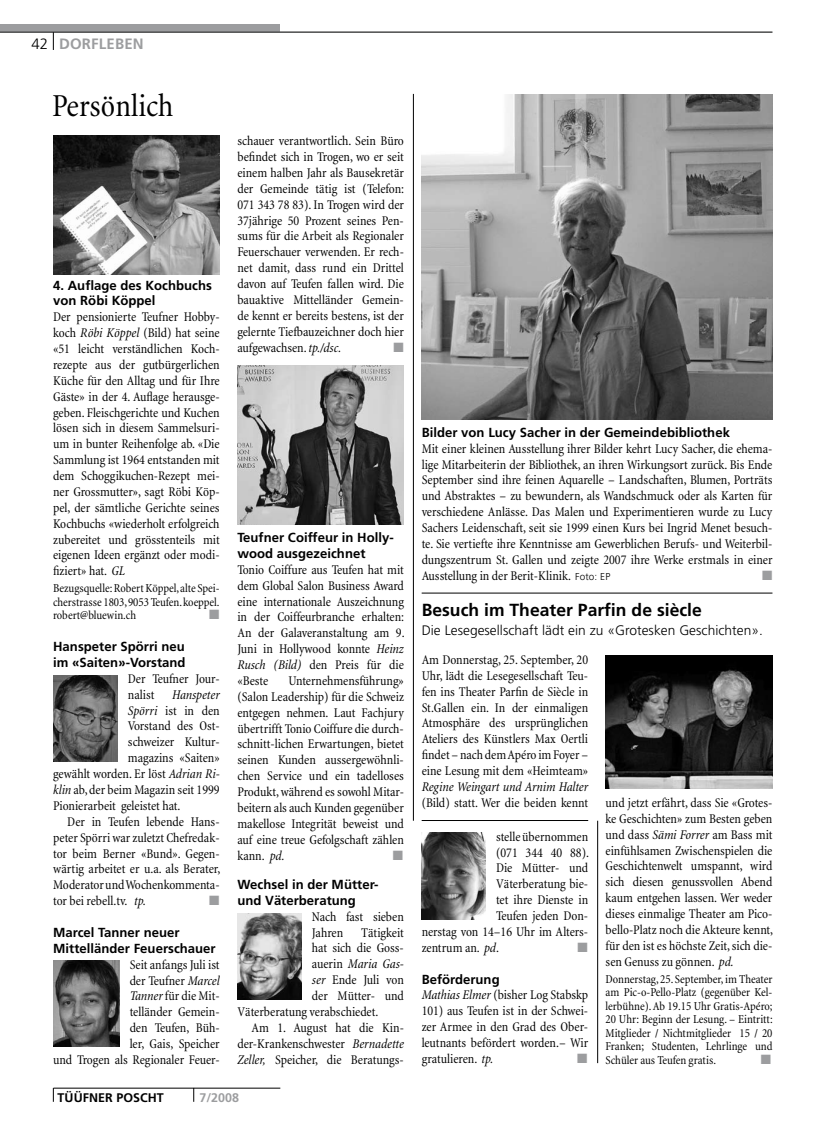
<style>
.page{position:relative;width:815px;height:1134px;background:#fff}
.page>*{position:absolute;margin:0;border:0;box-sizing:border-box;transform-origin:0 0}
.t1{font:condensed 32.5px "Minion";color:#000}
.t2{font:700 17.5px "Frutiger";color:#000}
.t3{font:700 15px "Frutiger";letter-spacing:.01em;color:#9c9d9f}
.t4{font:300 13.75px "Frutiger";color:#000}
.t5{font:condensed 13.5px/15.9px "Minion";letter-spacing:-.005em;color:#000;text-align:justify}
.t6{font:italic condensed 13.5px "Minion";letter-spacing:-.01em;color:#000}
.t7{font:13.5px "Zapf Dingbats ITC";color:#9c9d9f}
.t8{font:700 13.12px/15.9px "Frutiger";color:#000}
.t9{font:700 12.5px "Frutiger";letter-spacing:.005em;color:#000}
.t10{font:700 12.5px "Frutiger";color:#9c9d9f}
.t11{font:condensed 12.25px/13.5px "Minion";letter-spacing:-.005em;color:#000;text-align:justify}
.s1{font-weight:300;color:#000}
.s2{font-style:italic}
.s3{font-style:normal}
.s4{font-family:"Frutiger";font-weight:300;font-stretch:normal;font-size:10px}
</style>
<div class="page">
<div style="left:0;top:25px;width:280px;height:7px;background:#9c9d9f"></div>
<hr style="left:0;top:32px;width:772px;height:1px;background:#000">
<svg style="left:53px;top:32px;width:1px;height:18px"></svg>
<hr style="left:54px;top:1088px;width:226px;height:1px;background:#000">
<svg style="left:53px;top:1088px;width:1px;height:14px"></svg>
<svg style="left:194px;top:1088px;width:1px;height:14px"></svg>
<hr style="left:422px;top:593px;width:350px;height:1px;background:#000">
<hr style="left:422px;top:820px;width:166px;height:1px;background:#000">
<hr style="left:597px;top:821px;width:1px;height:242px;background:#000">
<hr style="left:413px;top:94px;width:1px;height:727px;background:#000">
<img style="left:237px;top:913px;width:64px;height:86px">
<img style="left:53px;top:961px;width:66px;height:85px">
<img style="left:53px;top:675px;width:64px;height:87px">
<img style="left:237px;top:366px;width:166px;height:158px">
<img style="left:606px;top:656px;width:166px;height:133px">
<img style="left:53px;top:136px;width:167px;height:138px">
<img style="left:422px;top:833px;width:63px;height:86px">
<img style="left:422px;top:94px;width:350px;height:326px">
<p class="t3" style="left:31px;top:35px;width:114px"><span class="s1">42</span> DORFLEBEN</p>
<h1 class="t1" style="left:52px;top:89px;width:123px">Persönlich</h1>
<p class="t8" style="left:53px;top:277px;width:160px">4. Auflage des Kochbuchs von Röbi Köppel</p>
<p class="t5" style="left:53px;top:309px;width:168px">Der pensionierte Teufner Hobby&shy;koch <span class="s2">Röbi Köppel</span> (Bild) hat seine «51 leicht verständlichen Koch&shy;rezepte aus der gutbürgerlichen Küche für den Alltag und für Ihre Gäste» in der 4. Auflage herausge&shy;geben. Fleischgerichte und Kuchen lösen sich in diesem Sammelsuri&shy;um in bunter Reihenfolge ab. «Die Sammlung ist 1964 entstanden mit dem Schoggikuchen-Rezept mei&shy;ner Grossmutter», sagt Röbi Köp&shy;pel, der sämtliche Gerichte seines Kochbuchs «wiederholt erfolgreich zubereitet und grösstenteils mit eigenen Ideen ergänzt oder modi&shy;fiziert» hat. <span class="s2">GL</span></p>
<p class="t11" style="left:53px;top:582px;width:168px">Bezugsquelle: Robert Köppel, alte Spei&shy;cherstrasse 1803, 9053 Teufen. koeppel. robert@bluewin.ch</p>
<p class="t7" style="left:209px;top:608px;width:12px">■</p>
<p class="t8" style="left:53px;top:639px;width:134px">Hanspeter Spörri neu im «Saiten»-Vorstand</p>
<p class="t5" style="left:128px;top:671px;width:93px">Der Teufner Jour&shy;nalist</p>
<p class="t6" style="left:172px;top:687px;width:49px">Hanspeter</p>
<p class="t5" style="left:128px;top:703px;width:93px"><span class="s2">Spörri</span> ist in den</p>
<p class="t5" style="left:128px;top:719px;width:93px">Vorstand des Ost-</p>
<p class="t5" style="left:128px;top:734px;width:93px">schweizer Kultur-</p>
<p class="t5" style="left:128px;top:750px;width:93px">magazins «Saiten»</p>
<p class="t5" style="left:53px;top:766px;width:168px">gewählt worden. Er löst <span class="s2">Adrian Ri-</span></p>
<p class="t5" style="left:53px;top:782px;width:168px"><span class="s2">klin</span> ab, der beim Magazin seit 1999</p>
<p class="t5" style="left:53px;top:798px;width:129px">Pionierarbeit geleistet hat.</p>
<p class="t5" style="left:67px;top:814px;width:154px">Der in Teufen lebende Hans-</p>
<p class="t5" style="left:53px;top:830px;width:168px">peter Spörri war zuletzt Chefredak-</p>
<p class="t5" style="left:53px;top:846px;width:168px">tor beim Berner «Bund». Gegen-</p>
<p class="t5" style="left:53px;top:861px;width:169px">wärtig arbeitet er u.a. als Berater,</p>
<p class="t5" style="left:53px;top:877px;width:168px">Moderator und Wochenkommenta-</p>
<p class="t5" style="left:53px;top:893px;width:94px">tor bei rebell.tv. <span class="s2">tp.</span></p>
<p class="t7" style="left:209px;top:894px;width:12px">■</p>
<p class="t8" style="left:53px;top:924px;width:164px">Marcel Tanner neuer<br>Mittelländer Feuerschauer</p>
<p class="t5" style="left:53px;top:957px;width:168px;text-align:right">Seit anfangs Juli ist<br>der Teufner <span class="s2">Marcel<br>Tanner</span> für die Mit-<br>telländer Gemein-<br>den Teufen, Büh-<br>ler, Gais, Speicher<br>und Trogen als Regionaler Feuer-</p>
<p class="t5" style="left:237px;top:133px;width:168px">schauer verantwortlich. Sein Büro befindet sich in Trogen, wo er seit einem halben Jahr als Bausekretär der Gemeinde tätig ist (Telefon:<br>071 343 78 83). In Trogen wird der 37jährige 50 Prozent seines Pen&shy;sums für die Arbeit als Regionaler Feuerschauer verwenden. Er rech&shy;net damit, dass rund ein Drittel davon auf Teufen fallen wird. Die bauaktive Mittelländer Gemein&shy;de kennt er bereits bestens, ist der gelernte Tiefbauzeichner doch hier aufgewachsen. <span class="s2">tp./dsc.</span></p>
<p class="t7" style="left:394px;top:341px;width:12px">■</p>
<p class="t8" style="left:237px;top:530px;width:158px">Teufner Coiffeur in Holly&shy;wood ausgezeichnet</p>
<p class="t5" style="left:237px;top:562px;width:169px">Tonio Coiffure aus Teufen hat mit dem Global Salon Business Award eine internationale Auszeichnung in der Coiffeurbranche erhalten:<br>An der Galaveranstaltung am 9.<br>Juni in Hollywood konnte <span class="s2">Heinz Rusch (Bild)</span> den Preis für die «Beste</p>
<p class="t5" style="left:237px;top:673px;width:168px;text-indent:51px">Unternehmensführung» (Salon Leadership) für die Schweiz entgegen nehmen. Laut Fachjury übertrifft Tonio Coiffure die durch&shy;schnitt-lichen Erwartungen, bietet seinen Kunden aussergewöhnli&shy;chen Service und ein tadelloses Produkt, während es sowohl Mitar&shy;beitern als auch Kunden gegenüber makellose Integrität beweist und auf eine treue Gefolgschaft zählen kann. <span class="s2">pd.</span></p>
<p class="t7" style="left:393px;top:849px;width:12px">■</p>
<p class="t8" style="left:237px;top:876px;width:143px">Wechsel in der Mütter&shy;und Väterberatung</p>
<p class="t5" style="left:312px;top:909px;width:93px">Nach fast sieben<br>Jahren</p>
<p class="t5" style="left:361px;top:925px;width:44px">Tätigkeit</p>
<p class="t5" style="left:312px;top:940px;width:93px">hat sich die Goss-</p>
<p class="t6" style="left:312px;top:957px;width:93px"><span class="s3">auerin</span> Maria Gas-</p>
<p class="t5" style="left:312px;top:972px;width:93px"><span class="s2">ser</span> Ende Juli von</p>
<p class="t5" style="left:312px;top:988px;width:93px">der Mütter- und</p>
<p class="t5" style="left:237px;top:1004px;width:143px">Väterberatung verabschiedet.</p>
<p class="t5" style="left:252px;top:1020px;width:154px">Am 1. August hat die Kin-</p>
<p class="t5" style="left:237px;top:1036px;width:168px">der-Krankenschwester <span class="s2">Bernadette</span></p>
<p class="t5" style="left:237px;top:1052px;width:168px"><span class="s2">Zeller,</span> Speicher, die Beratungs-</p>
<p class="t9" style="left:58px;top:1090px;width:108px">TÜÜFNER POSCHT</p>
<p class="t10" style="left:199px;top:1090px;width:41px">7/2008</p>
<p class="t8" style="left:422px;top:424px;width:310px">Bilder von Lucy Sacher in der Gemeindebibliothek</p>
<p class="t5" style="left:422px;top:441px;width:352px">Mit einer kleinen Ausstellung ihrer Bilder kehrt Lucy Sacher, die ehema&shy;lige Mitarbeiterin der Bibliothek, an ihren Wirkungsort zurück. Bis Ende September sind ihre feinen Aquarelle – Landschaften, Blumen, Porträts und Abstraktes – zu bewundern, als Wandschmuck oder als Karten für verschiedene Anlässe. Das Malen und Experimentieren wurde zu Lucy Sachers Leidenschaft, seit sie 1999 einen Kurs bei Ingrid Menet besuch&shy;te. Sie vertiefte ihre Kenntnisse am Gewerblichen Berufs- und Weiterbil&shy;dungszentrum St. Gallen und zeigte 2007 ihre Werke erstmals in einer Ausstellung in der Berit-Klinik. <span class="s4">Foto: EP</span></p>
<p class="t7" style="left:762px;top:569px;width:12px">■</p>
<p class="t2" style="left:422px;top:599px;width:282px">Besuch im Theater Parfin de siècle</p>
<p class="t4" style="left:422px;top:623px;width:343px">Die Lesegesellschaft lädt ein zu «Grotesken Geschichten».</p>
<p class="t5" style="left:422px;top:652px;width:168px">Am Donnerstag, 25. September, 20<br>Uhr, lädt die Lesegesellschaft Teu&shy;fen ins Theater Parfin de Siècle in St.Gallen ein. In der einmaligen Atmosphäre des ursprünglichen Ateliers des Künstlers Max Oertli findet – nach dem Apéro im Foyer – eine Lesung mit dem «Heimteam»</p>
<p class="t6" style="left:422px;top:780px;width:168px">Regine Weingart und Arnim Halter</p>
<p class="t5" style="left:422px;top:795px;width:168px">(Bild) statt. Wer die beiden kennt</p>
<p class="t5" style="left:606px;top:795px;width:169px">und jetzt erfährt, dass Sie «Grotes&shy;ke Geschichten» zum Besten geben und dass <span class="s2">Sämi Forrer</span> am Bass mit einfühlsamen Zwischenspielen die Geschichtenwelt umspannt, wird sich diesen genussvollen Abend kaum entgehen lassen. Wer weder dieses einmalige Theater am Pico&shy;bello-Platz noch die Akteure kennt, für den ist es höchste Zeit, sich die&shy;sen Genuss zu gönnen. <span class="s2">pd.</span></p>
<p class="t11" style="left:606px;top:972px;width:169px">Donnerstag, 25. September, im Theater am Pic-o-Pello-Platz (gegenüber Kel&shy;lerbühne). Ab 19.15 Uhr Gratis-Apéro; 20 Uhr: Beginn der Lesung. – Eintritt:<br>Mitglieder / Nichtmitglieder 15 / 20<br>Franken; Studenten, Lehrlinge und Schüler aus Teufen gratis.</p>
<p class="t5" style="left:496px;top:829px;width:94px">stelle übernommen</p>
<p class="t5" style="left:496px;top:845px;width:94px">(071 344 40 88).</p>
<p class="t5" style="left:496px;top:860px;width:94px">Die Mütter- und</p>
<p class="t5" style="left:496px;top:876px;width:94px">Väterberatung bie-</p>
<p class="t5" style="left:496px;top:892px;width:94px">tet ihre Dienste in</p>
<p class="t5" style="left:496px;top:908px;width:94px">Teufen jeden Don-</p>
<p class="t5" style="left:422px;top:924px;width:168px">nerstag von 14–16 Uhr im Alters-</p>
<p class="t5" style="left:422px;top:940px;width:79px">zentrum an. <span class="s2">pd</span>.</p>
<p class="t7" style="left:577px;top:941px;width:12px">■</p>
<p class="t8" style="left:422px;top:971px;width:80px">Beförderung</p>
<p class="t5" style="left:422px;top:987px;width:168px"><span class="s2">Mathias Elmer</span> (bisher Log Stabskp 101) aus Teufen ist in der Schwei&shy;zer Armee in den Grad des Ober&shy;leutnants befördert worden.– Wir gratulieren. <span class="s2">tp.</span></p>
<p class="t7" style="left:577px;top:1052px;width:12px">■</p>
<p class="t7" style="left:761px;top:1053px;width:12px">■</p>
</div>
